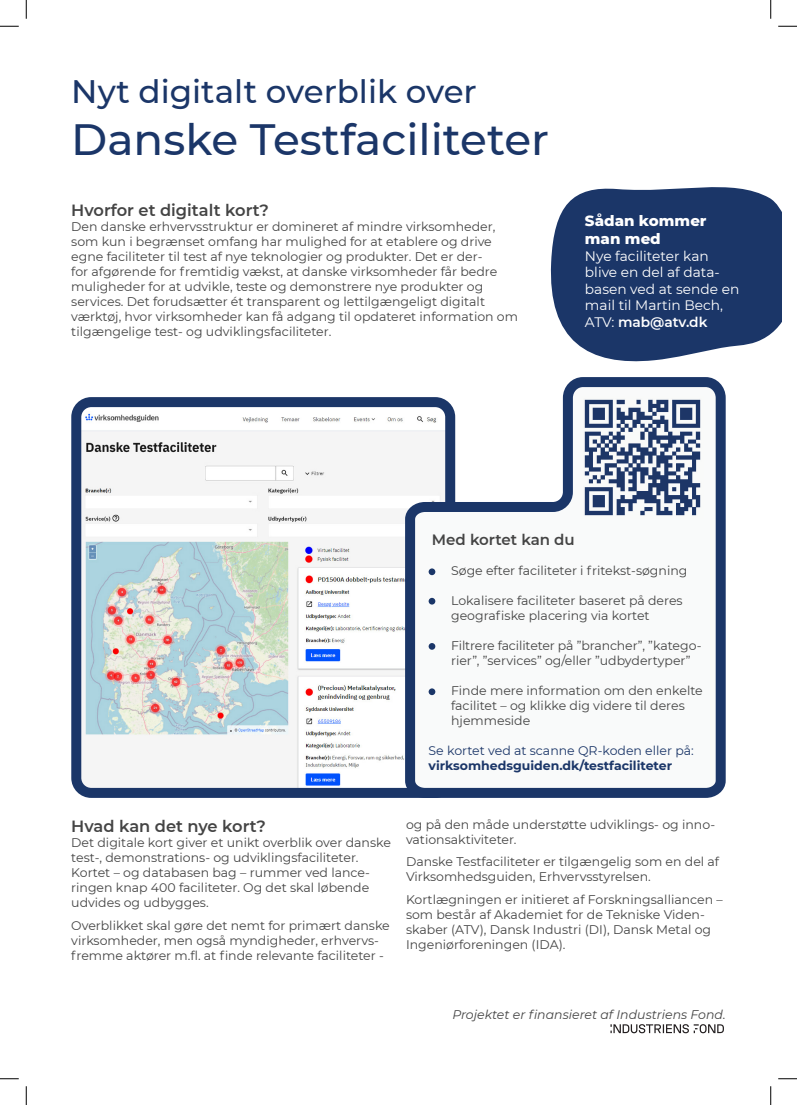
<style>
.page{position:relative;width:797px;height:1105px;background:#fff}
.page>*{position:absolute;margin:0;border:0;box-sizing:border-box;transform-origin:0 0}
.Titel{font:500 43.75px "Montserrat";color:#1b3668}
.Titel-2{font:500 32.5px "Montserrat";color:#1b3668}
.Manchet{font:600 16.25px "Montserrat";color:#444}
.Brødtekst{font:600 16.25px "Montserrat";color:#444}
.Brødtekst-2{font:800 15px/18px "Montserrat";color:#fff}
.Brødtekst-3{font:600 15px "Montserrat";color:#444}
.Brødtekst-4{font:13.75px/16.5px "Montserrat";color:#fff}
.Manchet-2{font:12.5px/15px "Montserrat";color:#444}
.Brødtekst-5{font:12.5px/15px "Montserrat";color:#444}
.Brødtekst-6{font:700 12.5px/15px "Montserrat";color:#1b3668}
.Brødtekst-7{font:italic 12.5px "Montserrat";color:#444}
.s1{font-weight:600}
.s2{font-weight:400}
</style>
<div class="page">
<img style="left:82px;top:408px;width:318px;height:379px">
<div style="left:71px;top:397px;width:384px;height:401px;border:10px solid #1b3668;border-radius:15px"></div>
<svg style="left:400px;top:377px;width:326px;height:421px"></svg>
<img style="left:581px;top:397px;width:122px;height:122px">
<div style="left:428px;top:568px;width:7px;height:7px;background:#1b3668;border-radius:50%"></div>
<div style="left:428px;top:598px;width:7px;height:7px;background:#1b3668;border-radius:50%"></div>
<div style="left:428px;top:643px;width:7px;height:7px;background:#1b3668;border-radius:50%"></div>
<div style="left:428px;top:688px;width:7px;height:7px;background:#1b3668;border-radius:50%"></div>
<svg style="left:610px;top:1024px;width:114px;height:9px"></svg>
<svg style="left:550px;top:187px;width:231px;height:175px;background:#354d79"></svg>
<svg style="left:0;top:25px;width:19px;height:2px"></svg>
<svg style="left:778px;top:25px;width:19px;height:2px"></svg>
<svg style="left:0;top:1078px;width:19px;height:1px"></svg>
<svg style="left:778px;top:1078px;width:19px;height:1px"></svg>
<svg style="left:25px;top:0;width:2px;height:19px"></svg>
<svg style="left:25px;top:1086px;width:2px;height:19px"></svg>
<svg style="left:770px;top:0;width:1px;height:19px"></svg>
<svg style="left:770px;top:1086px;width:1px;height:19px"></svg>
<p class="Titel-2" style="left:71px;top:68px;width:407px">Nyt digitalt overblik over</p>
<p class="Titel" style="left:71px;top:109px;width:479px">Danske Testfaciliteter</p>
<p class="Manchet" style="left:71px;top:199px;width:199px">Hvorfor et digitalt kort?</p>
<p class="Manchet-2" style="left:71px;top:219px;width:448px">Den danske erhvervsstruktur er domineret af mindre virksomheder, som kun i begrænset omfang har mulighed for at etablere og drive egne faciliteter til test af nye teknologier og produkter. Det er der-<br>for afgørende for fremtidig vækst, at danske virksomheder får bedre muligheder for at udvikle, teste og demonstrere nye produkter og services. Det forudsætter ét transparent og lettilgængeligt digitalt værktøj, hvor virksomheder kan få adgang til opdateret information om tilgængelige test- og udviklingsfaciliteter.</p>
<p class="Brødtekst-2" style="left:585px;top:211px;width:123px">Sådan kommer man med</p>
<p class="Brødtekst-4" style="left:585px;top:247px;width:156px">Nye faciliteter kan blive en del af data&shy;basen ved at sende en mail til Martin Bech,<br>ATV: <span class="s1">mab@atv.dk</span></p>
<p class="Brødtekst-3" style="left:432px;top:529px;width:144px">Med kortet kan du</p>
<p class="Manchet-2" style="left:428px;top:562px;width:260px">• Søge efter faciliteter i fritekst-søgning</p>
<p class="Manchet-2" style="left:451px;top:592px;width:233px;text-indent:-22px">• Lokalisere faciliteter baseret på deres geografiske placering via kortet</p>
<p class="Manchet-2" style="left:451px;top:637px;width:252px;text-indent:-22px">• Filtrere faciliteter på ”brancher”, ”katego&shy;rier”, ”services” og/eller ”udbydertyper”</p>
<p class="Manchet-2" style="left:451px;top:682px;width:253px;text-indent:-22px">• Finde mere information om den enkelte facilitet – og klikke dig videre til deres hjemmeside</p>
<p class="Brødtekst-6" style="left:428px;top:742px;width:267px"><span class="s2">Se kortet ved at scanne QR-koden eller på: </span>virksomhedsguiden.dk/testfaciliteter</p>
<p class="Brødtekst" style="left:71px;top:815px;width:196px">Hvad kan det nye kort?</p>
<p class="Brødtekst-5" style="left:71px;top:835px;width:321px">Det digitale kort giver et unikt overblik over danske test-, demonstrations- og udviklingsfaciliteter.<br>Kortet – og databasen bag – rummer ved lance&shy;ringen knap 400 faciliteter. Og det skal løbende udvides og udbygges.</p>
<p class="Brødtekst-5" style="left:71px;top:917px;width:320px">Overblikket skal gøre det nemt for primært danske virksomheder, men også myndigheder, erhvervs&shy;fremme aktører m.fl. at finde relevante faciliteter -</p>
<p class="Brødtekst-5" style="left:406px;top:816px;width:310px">og på den måde understøtte udviklings- og inno&shy;vationsaktiviteter.</p>
<p class="Brødtekst-5" style="left:406px;top:854px;width:315px">Danske Testfaciliteter er tilgængelig som en del af<br>Virksomhedsguiden, Erhvervsstyrelsen.</p>
<p class="Brødtekst-5" style="left:406px;top:891px;width:318px">Kortlægningen er initieret af Forskningsalliancen – som består af Akademiet for de Tekniske Viden&shy;skaber (ATV), Dansk Industri (DI), Dansk Metal og Ingeniørforeningen (IDA).</p>
<p class="Brødtekst-7" style="left:452px;top:1006px;width:275px">Projektet er finansieret af Industriens Fond.</p>
</div>
